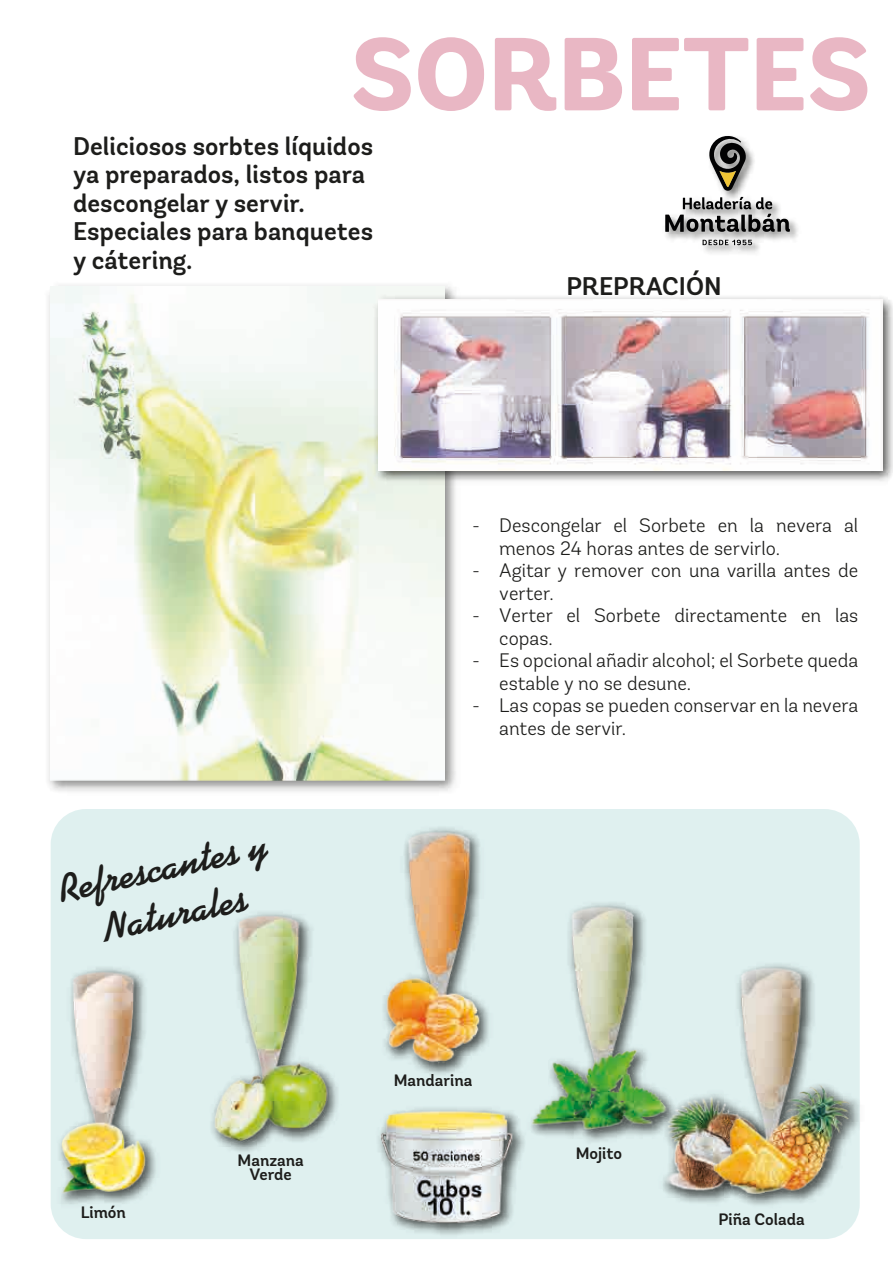
<style>
.page{position:relative;width:893px;height:1263px;background:#fff}
.page>*{position:absolute;margin:0;border:0;box-sizing:border-box;transform-origin:0 0}
.t1{font:800 103.5px "Andes Rounded W01";color:#e9b7c4}
.t2{font:700 39.75px/47.7px "Alako";color:#1d1d1b;text-align:center;scale:1.04 1}
.t3{font:600 25.5px/28.5px "Andes Rounded W03";color:#1d1d1b}
.t4{font:300 19.5px/22.5px "Andes Rounded W01";color:#1d1d1b}
.t5{font:600 16.5px/13.5px "Andes Rounded W03";color:#1d1d1b;text-align:center}
</style>
<div class="page">
<img style="left:48px;top:285px;width:408px;height:507px">
<img style="left:50px;top:287px;width:395px;height:494px">
<img style="left:666px;top:142px;width:132px;height:112px">
<svg style="left:665px;top:197px;width:125px;height:35px"></svg>
<svg style="left:709px;top:136px;width:37px;height:55px"></svg>
<svg style="left:703px;top:240px;width:49px;height:5px"></svg>
<div style="left:51px;top:809px;width:809px;height:430px;background:#dff0ef;border-radius:35px"></div>
<img style="left:378px;top:1108px;width:145px;height:127px">
<img style="left:59px;top:967px;width:95px;height:237px">
<img style="left:211px;top:912px;width:125px;height:240px">
<img style="left:383px;top:828px;width:105px;height:247px">
<img style="left:522px;top:903px;width:133px;height:240px">
<img style="left:655px;top:1087px;width:49px;height:116px">
<img style="left:663px;top:1094px;width:41px;height:102px">
<img style="left:705px;top:964px;width:155px;height:243px">
<img style="left:370px;top:291px;width:523px;height:197px">
<img style="left:378px;top:300px;width:504px;height:171px">
<h1 class="t1" style="left:351px;top:9px;width:521px">SORBETES</h1>
<h3 class="t3" style="left:73px;top:132px;width:302px">Deliciosos sorbtes líquidos ya preparados, listos para descongelar y servir.<br>Especiales para banquetes y cátering.</h3>
<h3 class="t3" style="left:566px;top:272px;width:157px">PREPRACIÓN</h3>
<h2 class="t2" style="left:55px;top:866px;width:205px;rotate:-12deg">Refrescantes y<br>Naturales</h2>
<p class="t5" style="left:81px;top:1206px;width:47px">Limón</p>
<p class="t5" style="left:238px;top:1154px;width:68px">Manzana<br>Verde</p>
<p class="t4" style="left:499px;top:514px;width:361px;text-indent:-27px">- Descongelar el Sorbete en la nevera al menos 24 horas antes de servirlo.</p>
<p class="t4" style="left:499px;top:559px;width:361px;text-indent:-27px">- Agitar y remover con una varilla antes de verter.</p>
<p class="t4" style="left:499px;top:604px;width:361px;text-indent:-27px">- Verter el Sorbete directamente en las copas.</p>
<p class="t4" style="left:499px;top:649px;width:361px;text-indent:-27px">- Es opcional añadir alcohol; el Sorbete queda estable y no se desune.</p>
<p class="t4" style="left:499px;top:694px;width:361px;text-indent:-27px">- Las copas se pueden conservar en la nevera antes de servir.</p>
<p class="t5" style="left:394px;top:1074px;width:80px">Mandarina</p>
<p class="t5" style="left:576px;top:1147px;width:48px">Mojito</p>
<p class="t5" style="left:718px;top:1213px;width:88px">Piña Colada</p>
</div>
